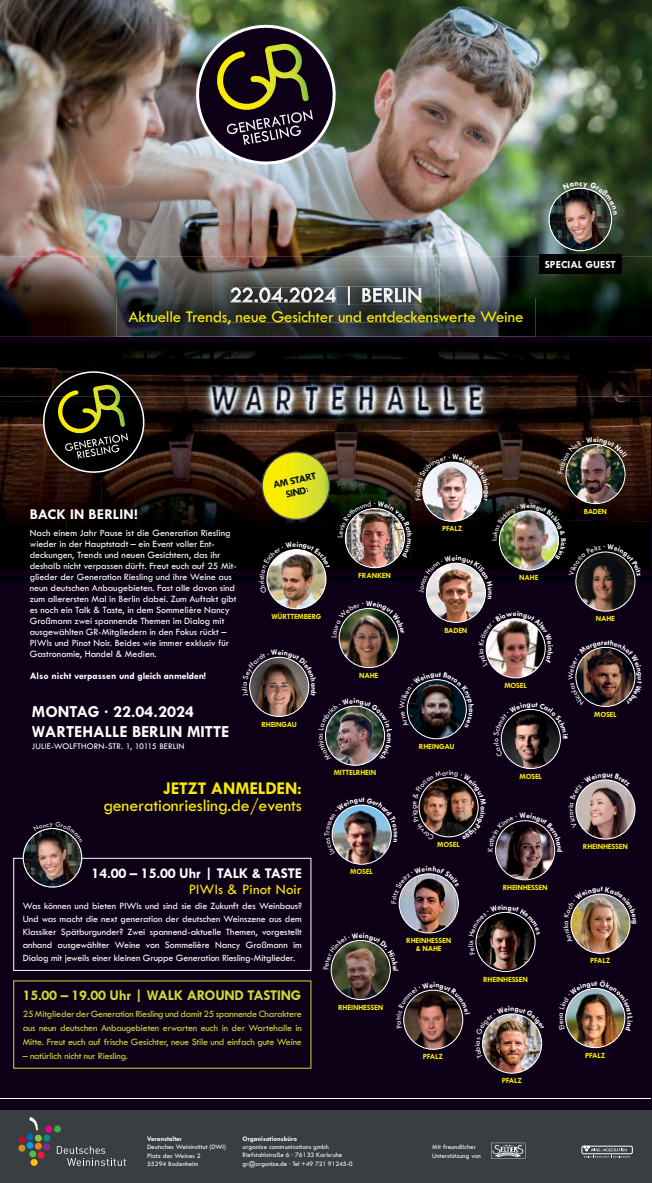
<style>
.page{position:relative;width:652px;height:1183px;background:#fff}
.page>*{position:absolute;margin:0;border:0;box-sizing:border-box;transform-origin:0 0}
.t1{font:22px "Tw Cen";letter-spacing:.005em;color:#fff}
.t2{font:18px "Tw Cen";letter-spacing:-.01em;color:#f9ec00}
.t3{font:700 18px "Tw Cen";letter-spacing:-.01em;color:#f9ec00}
.t4{font:17px "Tw Cen";letter-spacing:-.01em;color:#f9ec00}
.t5{font:700 17px/20px "Tw Cen";color:#fff}
.t6{font:700 15px "Tw Cen";letter-spacing:-.02em;color:#cadb37}
.t7{font:700 15px "Tw Cen";letter-spacing:-.015em;color:#fff}
.t8{font:15px "Tw Cen";letter-spacing:.005em;color:#f9ec00}
.t9{font:700 15px "Tw Cen";letter-spacing:.02em;color:#fff}
.t10{font:700 11px "Tw Cen";color:#fff}
.t11{font:700 11px/12px "Tw Cen";color:#0b1900;text-align:center}
.t12{font:10px/11px "Tw Cen";letter-spacing:-.005em;color:#fff;text-align:justify}
.t13{font:10px/14px "Tw Cen";letter-spacing:-.02em;color:#cadb37;text-align:justify}
.t14{font:700 10px "Tw Cen";color:#fff}
.t15{font:9px "Tw Cen";letter-spacing:.015em;color:#fff}
.t16{font:700 8px/7.5px "Tw Cen";letter-spacing:-.025em;color:#f9ec00;text-align:center}
.t17{font:7px/8.4px "Tw Cen";color:#fff}
.t18{font:700 7px "Tw Cen";color:#fff}
.s1{color:#fdfdfd}
.s2{color:#fcfcfc}
.s3{color:#131900}
.s4{color:#0f1900}
.s5{color:#051800}
.s6{color:#101900}
.s7{color:#0e1900}
.s8{color:#071800}
</style>
<div class="page">
<div style="left:0;top:323px;width:652px;height:794px;background:#0d0016"></div>
<img style="left:0;top:0;width:238px;height:233px">
<img style="left:238px;top:0;width:241px;height:233px">
<img style="left:479px;top:0;width:173px;height:256px">
<img style="left:0;top:233px;width:480px;height:23px">
<img style="left:192px;top:21px;width:148px;height:147px">
<img style="left:0;top:256px;width:652px;height:81px">
<img style="left:213px;top:269px;width:227px;height:29px">
<img style="left:337px;top:286px;width:11px;height:12px">
<svg style="left:230px;top:287px;width:106px;height:11px"></svg>
<svg style="left:348px;top:286px;width:73px;height:12px"></svg>
<img style="left:117px;top:298px;width:418px;height:38px">
<img style="left:231px;top:298px;width:104px;height:4px">
<img style="left:348px;top:298px;width:73px;height:7px">
<svg style="left:549px;top:188px;width:63px;height:63px"></svg>
<img style="left:550px;top:188px;width:61px;height:62px;border-radius:50%">
<div style="left:549px;top:187px;width:63px;height:64px;border:1px solid #fff;border-radius:50%"></div>
<div style="left:539px;top:255px;width:83px;height:19px;background:#000"></div>
<img style="left:0;top:396px;width:40px;height:5px">
<img style="left:148px;top:396px;width:503px;height:5px">
<hr style="left:0;top:576px;width:651px;height:4px;background:#00000d">
<img style="left:0;top:401px;width:65px;height:169px">
<img style="left:137px;top:401px;width:274px;height:169px">
<img style="left:411px;top:401px;width:240px;height:118px">
<img style="left:102px;top:476px;width:35px;height:94px">
<img style="left:65px;top:476px;width:37px;height:94px">
<img style="left:642px;top:519px;width:9px;height:51px">
<div style="left:13px;top:857px;width:298px;height:113px;border:1px solid #fff"></div>
<img style="left:0;top:342px;width:651px;height:54px">
<img style="left:24px;top:828px;width:57px;height:58px;border-radius:50%">
<div style="left:23px;top:827px;width:59px;height:60px;border:1px solid #fff;border-radius:50%"></div>
<svg style="left:40px;top:368px;width:108px;height:108px;background:#2b2615"></svg>
<img style="left:501px;top:709px;width:59px;height:59px;border-radius:50%">
<img style="left:566px;top:988px;width:59px;height:59px;border-radius:50%">
<img style="left:483px;top:1013px;width:59px;height:59px;border-radius:50%">
<img style="left:331px;top:940px;width:59px;height:59px;border-radius:50%">
<img style="left:332px;top:804px;width:59px;height:60px;border-radius:50%">
<img style="left:571px;top:893px;width:59px;height:60px;border-radius:50%">
<img style="left:576px;top:779px;width:59px;height:59px;border-radius:50%">
<img style="left:496px;top:851px;width:58px;height:28px">
<img style="left:476px;top:912px;width:59px;height:59px;border-radius:50%">
<img style="left:399px;top:873px;width:59px;height:59px;border-radius:50%">
<img style="left:325px;top:706px;width:60px;height:59px;border-radius:50%">
<div style="left:0;top:1109px;width:652px;height:73px;background:#393e41"></div>
<svg style="left:18px;top:1117px;width:108px;height:48px"></svg>
<div style="left:582px;top:1145px;width:50px;height:8px;border:1px solid #fff;border-radius:2px"></div>
<svg style="left:583px;top:1145px;width:47px;height:12px"></svg>
<svg style="left:491px;top:1142px;width:34px;height:16px"></svg>
<svg style="left:563px;top:182px;width:54px;height:33px;background:#525444"></svg>
<svg style="left:33px;top:827px;width:44px;height:14px"></svg>
<img style="left:565px;top:988px;width:61px;height:42px">
<img style="left:403px;top:989px;width:140px;height:69px">
<svg style="left:330px;top:939px;width:61px;height:31px"></svg>
<img style="left:331px;top:804px;width:61px;height:51px">
<img style="left:570px;top:893px;width:61px;height:49px">
<svg style="left:475px;top:911px;width:61px;height:43px"></svg>
<svg style="left:398px;top:873px;width:61px;height:30px"></svg>
<img style="left:242px;top:436px;width:400px;height:324px">
<img style="left:418px;top:777px;width:212px;height:74px">
<h1 class="t1" style="left:230px;top:288px;width:194px">22.<span class="s1">0</span><span class="s2">4</span><span class="s1">.2</span><span class="s2">0</span><span class="s1">2</span>4 <span class="s2">|</span> <span class="s1">B</span>ERLIN</h1>
<h3 class="t4" style="left:128px;top:311px;width:397px">Aktuelle Trends, neue Gesichter und entdeckenswerte Weine</h3>
<p class="t10" style="left:545px;top:261px;width:73px">SPECIAL GUEST</p>
<p class="t11" style="left:272px;top:479px;width:46px;rotate:-12deg"><span class="s3">AM</span> <span class="s4">S</span>TA<span class="s5">RT<br></span><span class="s6">SI</span><span class="s7">N</span>D<span class="s8">:</span></p>
<h3 class="t9" style="left:30px;top:509px;width:109px">BACK IN BERLIN!</h3>
<p class="t12" style="left:30px;top:528px;width:208px;text-align:left">Nach einem Jahr Pause ist die Generation Riesling wieder in der Hauptstadt – ein Event voller Ent&shy;deckungen, Trends und neuen Gesichtern, das ihr deshalb nicht verpassen dürft. Freut euch auf 25 Mit&shy;glieder der Generation Riesling und ihre Weine aus neun deutschen Anbaugebieten. Fast alle davon sind zum allerersten Mal in Berlin dabei. Zum Auftakt gibt es noch ein Talk &amp; Taste, in dem Sommelière Nancy Großmann zwei spannende Themen im Dialog mit ausgewählten GR-Mitgliedern in den Fokus rückt – PIWIs und Pinot Noir. Beides wie immer exklusiv für Gastronomie, Handel &amp; Medien.</p>
<p class="t14" style="left:30px;top:672px;width:178px">Also nicht verpassen und gleich anmelden!</p>
<h3 class="t5" style="left:32px;top:702px;width:199px">MONTAG · 22.04.2024<br>WARTEHALLE BERLIN MITTE</h3>
<p class="t15" style="left:32px;top:743px;width:154px">JULIE-WOLFTHORN-STR. 1, 10115 BERLIN</p>
<p class="t16" style="left:271px;top:613px;width:51px">WÜRTTEMBERG</p>
<p class="t16" style="left:261px;top:720px;width:37px">RHEINGAU</p>
<h2 class="t3" style="left:163px;top:782px;width:140px">JETZT ANMELDEN:</h2>
<h2 class="t2" style="left:103px;top:799px;width:200px">generationriesling.de/events</h2>
<h3 class="t7" style="left:92px;top:867px;width:212px">14.00 – 15.00 Uhr | TALK &amp; TASTE</h3>
<h3 class="t8" style="left:189px;top:883px;width:115px">PIWIs &amp; Pinot Noir</h3>
<p class="t12" style="left:23px;top:900px;width:281px;line-height:13px">Was können und bieten PIWIs und sind sie die Zukunft des Weinbaus?<br>Und was macht die next generation der deutschen Weinszene aus dem Klassiker Spätburgunder? Zwei spannend-aktuelle Themen, vorgestellt anhand ausgewählter Weine von Sommelière Nancy Großmann im Dialog mit jeweils einer kleinen Gruppe Generation Riesling-Mitglieder.</p>
<h3 class="t6" style="left:23px;top:990px;width:280px">15.00 – 19.00 Uhr | WALK AROUND TASTING</h3>
<p class="t13" style="left:23px;top:1007px;width:281px">25 Mitglieder der Generation Riesling und damit 25 spannende Charaktere aus neun deutschen Anbaugebieten erwarten euch in der Wartehalle in Mitte. Freut euch auf frische Gesichter, neue Stile und einfach gute Weine</p>
<p class="t13" style="left:23px;top:1049px;width:107px">– natürlich nicht nur Riesling.</p>
<p class="t16" style="left:442px;top:525px;width:22px">PFALZ</p>
<p class="t16" style="left:358px;top:572px;width:34px">FRANKEN</p>
<p class="t16" style="left:519px;top:574px;width:21px">NAHE</p>
<p class="t16" style="left:359px;top:672px;width:21px">NAHE</p>
<p class="t16" style="left:334px;top:769px;width:44px">MITTELRHEIN</p>
<p class="t16" style="left:444px;top:626px;width:25px">BADEN</p>
<p class="t16" style="left:419px;top:743px;width:37px">RHEINGAU</p>
<p class="t16" style="left:504px;top:682px;width:24px">MOSEL</p>
<p class="t16" style="left:520px;top:772px;width:24px">MOSEL</p>
<p class="t16" style="left:350px;top:868px;width:24px">MOSEL</p>
<p class="t16" style="left:338px;top:1003px;width:47px">RHEINHESSEN</p>
<p class="t16" style="left:437px;top:841px;width:24px">MOSEL</p>
<p class="t16" style="left:406px;top:937px;width:47px">RHEINHESSEN &amp; NAHE</p>
<p class="t16" style="left:503px;top:884px;width:46px">RHEINHESSEN</p>
<p class="t16" style="left:483px;top:975px;width:46px">RHEINHESSEN</p>
<p class="t16" style="left:423px;top:1053px;width:22px">PFALZ</p>
<p class="t16" style="left:502px;top:1077px;width:22px">PFALZ</p>
<p class="t18" style="left:147px;top:1135px;width:36px">Veranstalter</p>
<p class="t17" style="left:147px;top:1142px;width:80px">Deutsches Weininstitut (DWI)<br>Platz des Weines 2<br>55294 Bodenheim</p>
<p class="t18" style="left:243px;top:1135px;width:56px">Organisationsbüro</p>
<p class="t17" style="left:243px;top:1142px;width:112px">organize communications gmbh<br>Riefstahlstraße 6 · 76133 Karlsruhe gr@organize.de · Tel +49 721 91245-0</p>
<p class="t17" style="left:432px;top:1143px;width:50px">Mit freundlicher<br>Unterstützung von</p>
<p class="t16" style="left:584px;top:508px;width:25px">BADEN</p>
<p class="t16" style="left:596px;top:615px;width:21px">NAHE</p>
<p class="t16" style="left:594px;top:710px;width:24px">MOSEL</p>
<p class="t16" style="left:583px;top:843px;width:47px">RHEINHESSEN</p>
<p class="t16" style="left:590px;top:957px;width:22px">PFALZ</p>
<p class="t16" style="left:585px;top:1051px;width:22px">PFALZ</p>
</div>
